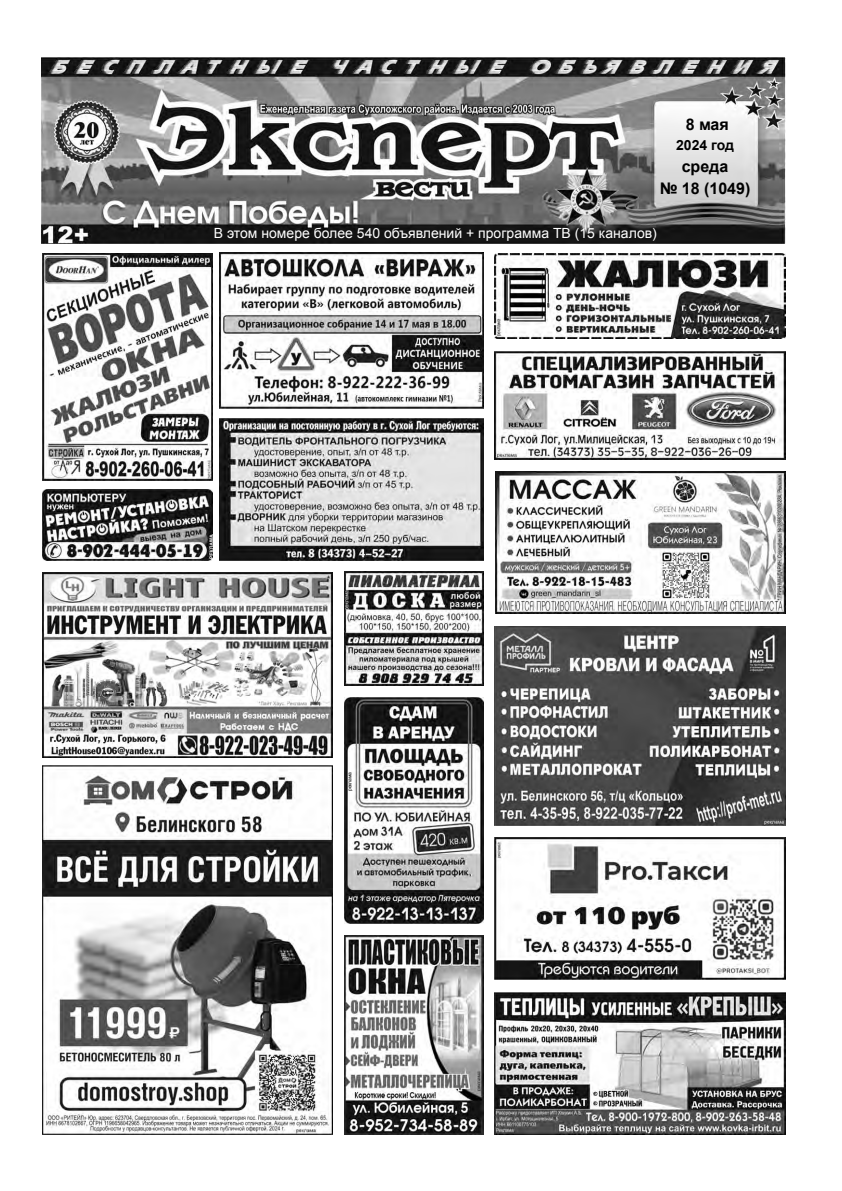
<style>
.page{position:relative;width:842px;height:1191px;background:#fff}
.page>*{position:absolute;margin:0;border:0;box-sizing:border-box;transform-origin:0 0}
.t1{font:700 16px/22px "Arial";color:#000;text-align:center}
.t2{font:14px "Arial";color:#fff}
.t3{font:700 14px "Arial";color:#000}
.t4{font:5px "Arial";color:#000}
</style>
<div class="page">
<img style="left:42px;top:57px;width:743px;height:187px">
<img style="left:43px;top:490px;width:170px;height:70px">
<img style="left:220px;top:253px;width:264px;height:156px">
<img style="left:344px;top:572px;width:140px;height:113px">
<img style="left:42px;top:765px;width:291px;height:369px">
<img style="left:220px;top:418px;width:264px;height:142px">
<img style="left:42px;top:573px;width:291px;height:184px">
<img style="left:42px;top:253px;width:170px;height:227px">
<img style="left:495px;top:472px;width:290px;height:141px">
<img style="left:495px;top:838px;width:290px;height:141px">
<img style="left:344px;top:935px;width:140px;height:199px">
<img style="left:495px;top:626px;width:290px;height:199px">
<img style="left:344px;top:697px;width:140px;height:227px">
<img style="left:495px;top:992px;width:291px;height:142px">
<img style="left:495px;top:351px;width:291px;height:108px">
<img style="left:495px;top:253px;width:291px;height:85px">
<p class="t1" style="left:686px;top:114px;width:45px">8 мая</p>
<p class="t3" style="left:676px;top:135px;width:59px">2024 год</p>
<p class="t1" style="left:660px;top:155px;width:92px">среда<br>№ 18 (1049)</p>
<p class="t2" style="left:214px;top:224px;width:445px">В этом номере более 540 объявлений + программа ТВ (15 каналов)</p>
<p class="t4" style="left:347px;top:791px;width:21px;rotate:-90deg">реклама</p>
</div>
